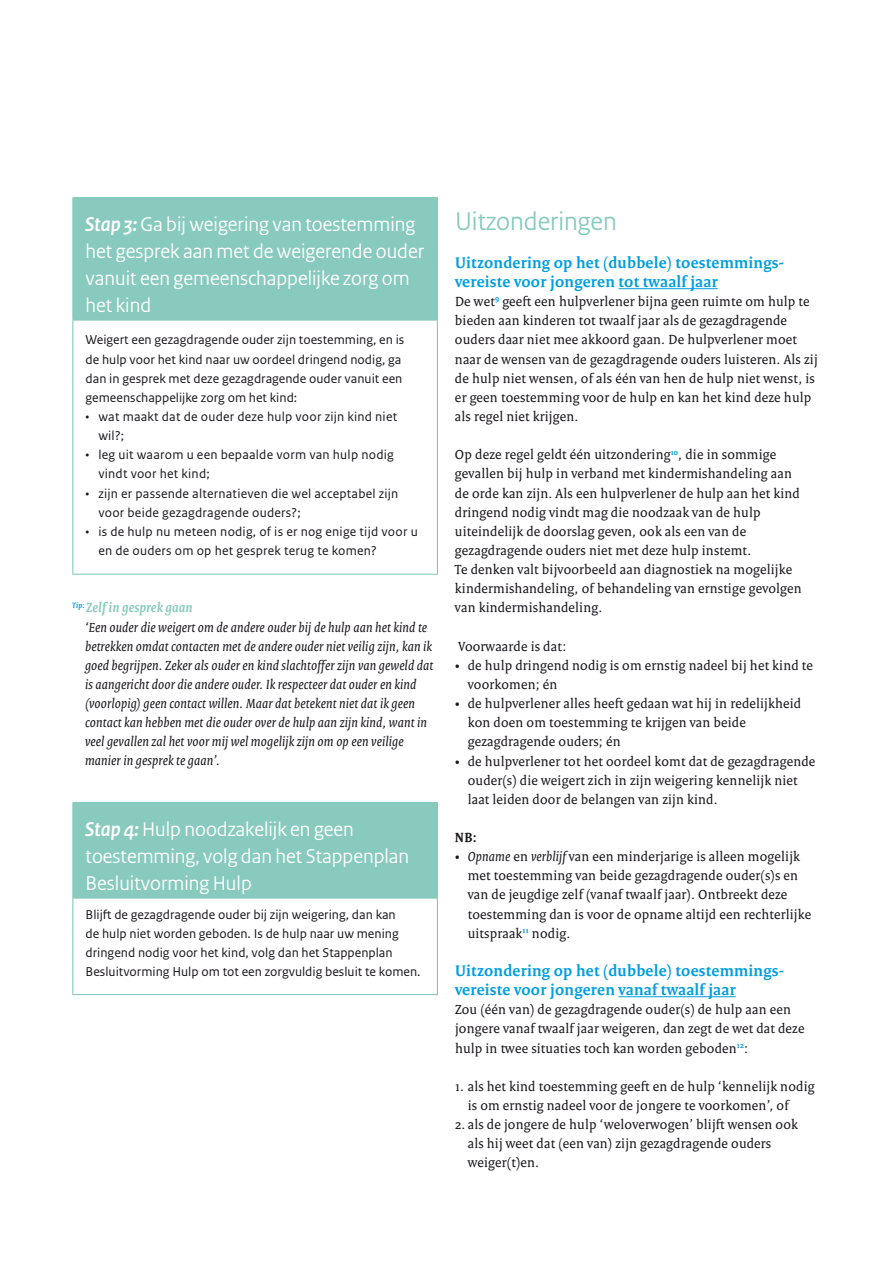
<style>
.page{position:relative;width:893px;height:1263px;background:#fff}
.page>*{position:absolute;margin:0;border:0;box-sizing:border-box;transform-origin:0 0}
.t1{font:27px "Rijksoverheid Sans Heading";color:#88cabd}
.t2{font:21px/27px "Rijksoverheid Sans Heading";color:#fff}
.t3{font:700 16.5px/19.2px "Rijksoverheid Serif";letter-spacing:.015em;color:#009ee0}
.t4{font:14.25px/19.2px "Rijksoverheid Serif";letter-spacing:.015em;color:#1a171c}
.t5{font:italic 14.25px/19.2px "Rijksoverheid Serif";letter-spacing:.015em;color:#1a171c}
.t6{font:700 14.25px "Rijksoverheid Serif";color:#1a171c}
.t7{font:13.5px/19.2px "Rijksoverheid Sans Text";color:#1a171c}
.s1{font-weight:700;font-style:italic}
.s2{font-weight:700;color:#88cabd}
.s3{font-style:italic}
</style>
<div class="page">
<div style="left:73px;top:198px;width:364px;height:122px;background:#88cabd"></div>
<hr style="left:72px;top:198px;width:1px;height:121px;background:#88cabd">
<hr style="left:72px;top:197px;width:366px;height:1px;background:#88cabd">
<hr style="left:437px;top:198px;width:1px;height:121px;background:#88cabd">
<hr style="left:72px;top:321px;width:1px;height:253px;background:#88cabd">
<hr style="left:72px;top:319px;width:366px;height:2px;background:#88cabd">
<hr style="left:437px;top:321px;width:1px;height:253px;background:#88cabd">
<hr style="left:72px;top:574px;width:366px;height:1px;background:#88cabd">
<div style="left:73px;top:803px;width:364px;height:95px;background:#88cabd"></div>
<hr style="left:72px;top:803px;width:1px;height:94px;background:#88cabd">
<hr style="left:72px;top:802px;width:366px;height:1px;background:#88cabd">
<hr style="left:437px;top:803px;width:1px;height:94px;background:#88cabd">
<hr style="left:72px;top:899px;width:1px;height:95px;background:#88cabd">
<hr style="left:72px;top:897px;width:366px;height:2px;background:#88cabd">
<hr style="left:437px;top:899px;width:1px;height:95px;background:#88cabd">
<hr style="left:72px;top:994px;width:366px;height:1px;background:#88cabd">
<hr style="left:619px;top:288px;width:99px;height:1px;background:#009ee0">
<hr style="left:619px;top:996px;width:117px;height:1px;background:#009ee0">
<h2 class="t2" style="left:86px;top:210px;width:340px"><span class="s1">Stap 3:</span> Ga bij weigering van toestemming het gesprek aan met de weigerende ouder vanuit een gemeenschappelijke zorg om het kind</h2>
<p class="t7" style="left:86px;top:331px;width:320px">Weigert een gezagdragende ouder zijn toestemming, en is de hulp voor het kind naar uw oordeel dringend nodig, ga dan in gesprek met deze gezagdragende ouder vanuit een gemeenschappelijke zorg om het kind:</p>
<p class="t7" style="left:98px;top:407px;width:300px;text-indent:-13px">• wat maakt dat de ouder deze hulp voor zijn kind niet wil?;</p>
<p class="t7" style="left:98px;top:445px;width:297px;text-indent:-13px">• leg uit waarom u een bepaalde vorm van hulp nodig vindt voor het kind;</p>
<p class="t7" style="left:98px;top:484px;width:302px;text-indent:-13px">• zijn er passende alternatieven die wel acceptabel zijn voor beide gezagdragende ouders?;</p>
<p class="t7" style="left:98px;top:522px;width:321px;text-indent:-13px">• is de hulp nu meteen nodig, of is er nog enige tijd voor u en de ouders om op het gesprek terug te komen?</p>
<p class="t5" style="left:85px;top:598px;width:350px;text-indent:-13px"><sup>Tip:</sup> <span class="s2">Zelf in gesprek gaan<br></span>‘Een ouder die weigert om de andere ouder bij de hulp aan het kind te betrekken omdat contacten met de andere ouder niet veilig zijn, kan ik goed begrijpen. Zeker als ouder en kind slachtoffer zijn van geweld dat is aangericht door die andere ouder. Ik respecteer dat ouder en kind (voorlopig) geen contact willen. Maar dat betekent niet dat ik geen contact kan hebben met die ouder over de hulp aan zijn kind, want in veel gevallen zal het voor mij wel mogelijk zijn om op een veilige manier in gesprek te gaan’.</p>
<h2 class="t2" style="left:86px;top:815px;width:325px"><span class="s1">Stap 4:</span> Hulp noodzakelijk en geen toestemming, volg dan het Stappenplan<br>Besluitvorming Hulp</h2>
<p class="t7" style="left:86px;top:905px;width:336px">Blijft de gezagdragende ouder bij zijn weigering, dan kan<br>de hulp niet worden geboden. Is de hulp naar uw mening dringend nodig voor het kind, volg dan het Stappenplan Besluitvorming Hulp om tot een zorgvuldig besluit te komen.</p>
<h1 class="t1" style="left:455px;top:205px;width:163px">Uitzonderingen</h1>
<p class="t3" style="left:455px;top:253px;width:330px">Uitzondering op het (dubbele) toestemmings&shy;vereiste voor jongeren tot twaalf jaar</p>
<p class="t4" style="left:455px;top:292px;width:364px">De wet<sup>9</sup> geeft een hulpverlener bijna geen ruimte om hulp te bieden aan kinderen tot twaalf jaar als de gezagdragende ouders daar niet mee akkoord gaan. De hulpverlener moet naar de wensen van de gezagdragende ouders luisteren. Als zij de hulp niet wensen, of als één van hen de hulp niet wenst, is er geen toestemming voor de hulp en kan het kind deze hulp als regel niet krijgen.</p>
<p class="t4" style="left:455px;top:445px;width:348px">Op deze regel geldt één uitzondering<sup>10</sup>, die in sommige gevallen bij hulp in verband met kindermishandeling aan de orde kan zijn. Als een hulpverlener de hulp aan het kind dringend nodig vindt mag die noodzaak van de hulp uiteindelijk de doorslag geven, ook als een van de gezagdragende ouders niet met deze hulp instemt.<br>Te denken valt bijvoorbeeld aan diagnostiek na mogelijke kindermishandeling, of behandeling van ernstige gevolgen van kindermishandeling.</p>
<p class="t4" style="left:458px;top:636px;width:110px">Voorwaarde is dat:</p>
<p class="t4" style="left:468px;top:655px;width:347px;text-indent:-13px">• de hulp dringend nodig is om ernstig nadeel bij het kind te voorkomen; én</p>
<p class="t4" style="left:468px;top:694px;width:335px;text-indent:-13px">• de hulpverlener alles heeft gedaan wat hij in redelijkheid kon doen om toestemming te krijgen van beide gezagdragende ouders; én</p>
<p class="t4" style="left:468px;top:751px;width:349px;text-indent:-13px">• de hulpverlener tot het oordeel komt dat de gezagdragende ouder(s) die weigert zich in zijn weigering kennelijk niet laat leiden door de belangen van zijn kind.</p>
<p class="t6" style="left:455px;top:829px;width:23px">NB:</p>
<p class="t4" style="left:468px;top:847px;width:345px;text-indent:-13px"><span class="s3">• Opname</span> en <span class="s3">verblijf</span> van een minderjarige is alleen mogelijk met toestemming van beide gezagdragende ouder(s)s en van de jeugdige zelf (vanaf twaalf jaar). Ontbreekt deze toestemming dan is voor de opname altijd een rechterlijke uitspraak<sup>11</sup> nodig.</p>
<p class="t3" style="left:455px;top:961px;width:330px">Uitzondering op het (dubbele) toestemmings&shy;vereiste voor jongeren vanaf twaalf jaar</p>
<p class="t4" style="left:455px;top:1000px;width:351px">Zou (één van) de gezagdragende ouder(s) de hulp aan een jongere vanaf twaalf jaar weigeren, dan zegt de wet dat deze hulp in twee situaties toch kan worden geboden<sup>12</sup>:</p>
<p class="t4" style="left:468px;top:1076px;width:348px;text-indent:-13px">1. als het kind toestemming geeft en de hulp ‘kennelijk nodig is om ernstig nadeel voor de jongere te voorkomen’, of</p>
<p class="t4" style="left:468px;top:1115px;width:332px;text-indent:-13px">2. als de jongere de hulp ‘weloverwogen’ blijft wensen ook als hij weet dat (een van) zijn gezagdragende ouders weiger(t)en.</p>
</div>
